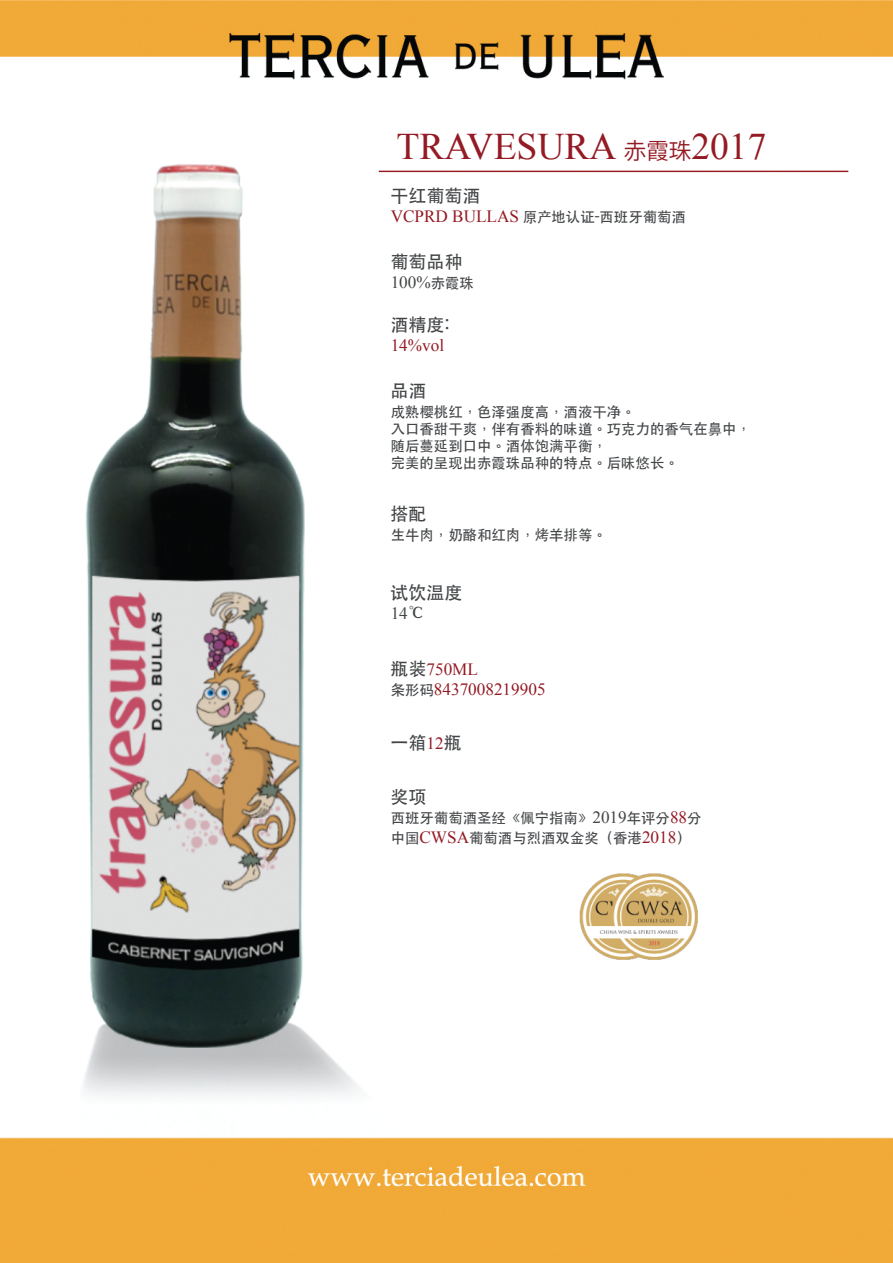
<style>
.page{position:relative;width:893px;height:1263px;background:#fff}
.page>*{position:absolute;margin:0;border:0;box-sizing:border-box;transform-origin:0 0}
.t1{font:37.5px "Times New Roman";color:#941a24}
.t2{font:500 18px "ST Heiti TC";color:#424446}
.t3{font:17.1px/20px "Times New Roman";color:#941a24}
.t4{font:17.1px "Times New Roman";color:#424446}
.t5{font:500 14.4px/17.2px "ST Heiti TC";color:#424446}
.s1{font-family:"Koz Go Pr 6 N";font-size:22.5px}
.s2{font-family:"Times New Roman";font-weight:400;font-size:17.1px;color:#941a24}
.s3{font-family:"ST Heiti TC";font-weight:500;font-size:14.4px}
.s4{font-family:"ST Heiti TC";font-weight:500}
.s5{font-family:"ST Heiti TC";font-weight:500;font-size:18px;color:#424446}
.s6{font-family:"ST Heiti TC";font-weight:500;font-size:14.4px;color:#424446}
.s7{font-family:"Times New Roman";font-weight:400;font-size:17.1px}
</style>
<div class="page">
<img style="left:0;top:0;width:893px;height:1263px">
<svg style="left:360px;top:180px;width:510px;height:782px"></svg>
<h1 class="t1" style="left:396px;top:121px;width:371px">TRAVESURA <span class="s1">赤霞珠</span>2017</h1>
<p class="t2" style="left:390px;top:185px;width:91px">干红葡萄酒</p>
<p class="t5" style="left:391px;top:207px;width:297px"><span class="s2">VCPRD BULLAS</span> 原产地认证-西班牙葡萄酒</p>
<p class="t2" style="left:390px;top:251px;width:73px">葡萄品种</p>
<p class="t4" style="left:391px;top:270px;width:85px">100%<span class="s3">赤霞珠</span></p>
<p class="t2" style="left:390px;top:314px;width:60px">酒精度:</p>
<p class="t3" style="left:391px;top:335px;width:55px">14%vol</p>
<p class="t2" style="left:390px;top:380px;width:37px">品酒</p>
<p class="t5" style="left:391px;top:402px;width:362px">成熟樱桃红，色泽强度高，酒液干净。<br>入口香甜干爽，伴有香料的味道。巧克力的香气在鼻中，随后蔓延到口中。酒体饱满平衡，<br>完美的呈现出赤霞珠品种的特点。后味悠长。</p>
<p class="t2" style="left:390px;top:503px;width:37px">搭配</p>
<p class="t5" style="left:391px;top:525px;width:218px">生牛肉，奶酪和红肉，烤羊排等。</p>
<p class="t2" style="left:390px;top:582px;width:73px">试饮温度</p>
<p class="t4" style="left:391px;top:601px;width:36px">14<span class="s4">℃</span></p>
<p class="t3" style="left:390px;top:659px;width:157px"><span class="s5">瓶装</span>750ML<br><span class="s6">条形码</span>8437008219905</p>
<p class="t2" style="left:390px;top:732px;width:73px">一箱<span class="s2">12</span>瓶</p>
<p class="t2" style="left:390px;top:786px;width:37px">奖项</p>
<p class="t5" style="left:391px;top:807px;width:312px;line-height:20.5px">西班牙葡萄酒圣经《佩宁指南》<span class="s7">2019</span>年评分<span class="s2">88</span>分中国<span class="s2">CWSA</span>葡萄酒与烈酒双金奖（香港<span class="s2">2018</span>）</p>
</div>
